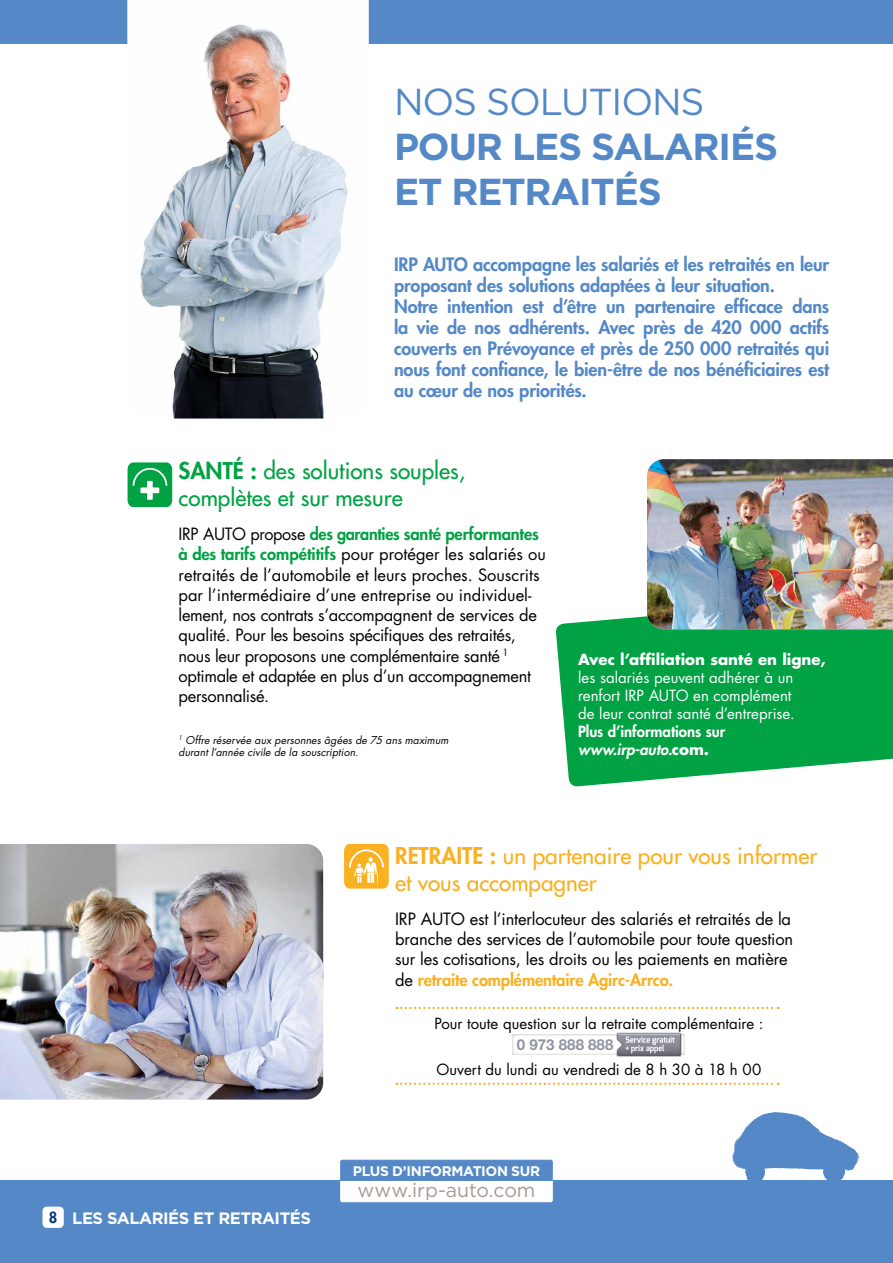
<style>
.page{position:relative;width:893px;height:1263px;background:#fff}
.page>*{position:absolute;margin:0;border:0;box-sizing:border-box;transform-origin:0 0}
.t1{font:700 37.5px/45px "Gotham";letter-spacing:-.03em;color:#5488c7}
.t2{font:37.5px "Gotham";letter-spacing:-.03em;color:#5488c7}
.t3{font:500 22.5px/27px "Futura Std";color:#f9b122}
.t4{font:500 22.5px/27px "Futura Std";color:#00a244}
.t5{font:19.5px "Gotham";letter-spacing:-.005em;color:#aa9893}
.t6{font:800 18px/21px "Futura Std";letter-spacing:-.005em;color:#5488c7}
.t7{font:16.5px/20.2px "Futura Std";letter-spacing:-.01em;color:#000}
.t8{font:700 16.5px "Gotham";letter-spacing:-.03em;color:#fff}
.t9{font:700 15.15px "Helvetica Neue LT Std";color:#9293a2}
.t10{font:15px/18px "Futura Std";color:#fff}
.t11{font:15px "Futura Std";color:#000}
.t12{font:800 15px/18px "Futura Std";color:#fff}
.t13{font:700 15px "Futura Std";color:#fff}
.t14{font:800 15px "Futura Std";color:#003a76}
.t15{font:700 13.95px "Gotham";letter-spacing:-.025em;color:#fff}
.t16{font:italic 10.5px/12.6px "Futura Std";letter-spacing:.01em;color:#000}
.s1{font-weight:800}
.s2{font-weight:800;color:#00a244}
.s3{font-style:italic}
.s4{font-weight:700}
.s5{font-weight:800;color:#f9b122}
</style>
<div class="page">
<div style="left:0;top:1180px;width:893px;height:83px;background:#5488c7"></div>
<svg style="left:732px;top:1112px;width:127px;height:68px"></svg>
<div style="left:0;top:0;width:893px;height:43px;background:#5488c7"></div>
<div style="left:341px;top:1160px;width:211px;height:42px;background:#fff;border-radius:2px"></div>
<div style="left:340px;top:1160px;width:213px;height:42px;border:1px solid #fff;border-radius:2px"></div>
<div style="left:43px;top:1206px;width:21px;height:22px;background:#fff;border-radius:4px"></div>
<svg style="left:340px;top:1159px;width:213px;height:22px;background:#5a8cc8"></svg>
<img style="left:128px;top:0;width:241px;height:418px">
<img style="left:0;top:844px;width:323px;height:255px">
<svg style="left:344px;top:844px;width:45px;height:45px;background:#fac150"></svg>
<svg style="left:128px;top:462px;width:44px;height:45px;background:#29b062"></svg>
<svg style="left:556px;top:616px;width:337px;height:171px;background:#1dac59"></svg>
<img style="left:647px;top:459px;width:246px;height:170px">
<svg style="left:397px;top:1007px;width:382px;height:2px"></svg>
<svg style="left:397px;top:1082px;width:382px;height:3px"></svg>
<img style="left:616px;top:1032px;width:66px;height:25px">
<svg style="left:618px;top:1034px;width:67px;height:21px"></svg>
<h1 class="t2" style="left:394px;top:78px;width:312px">NOS SOLUTIONS</h1>
<h1 class="t1" style="left:394px;top:124px;width:385px">POUR LES SALARIÉS<br>ET RETRAITÉS</h1>
<p class="t6" style="left:394px;top:254px;width:437px">IRP AUTO accompagne les salariés et les retraités en leur proposant des solutions adaptées à leur situation.<br>Notre intention est d’être un partenaire efficace dans la vie de nos adhérents. Avec près de 420 000 actifs couverts en Prévoyance et près de 250 000 retraités qui nous font confiance, le bien-être de nos bénéficiaires est au cœur de nos priorités.</p>
<h2 class="t4" style="left:179px;top:458px;width:288px"><span class="s1">SANTÉ :</span> des solutions souples, complètes et sur mesure</h2>
<p class="t7" style="left:179px;top:524px;width:369px">IRP AUTO propose <span class="s2">des garanties santé performantes à des tarifs compétitifs</span> pour protéger les salariés ou retraités de l’automobile et leurs proches. Souscrits par l’intermédiaire d’une entreprise ou individuel&shy;lement, nos contrats s’accompagnent de services de qualité. Pour les besoins spécifiques des retraités, nous leur proposons une complémentaire santé <sup>1 </sup>optimale et adaptée en plus d’un accompagnement personnalisé.</p>
<p class="t16" style="left:179px;top:733px;width:271px"><sup>1</sup> Offre réservée aux personnes âgées de 75 ans maximum durant l’année civile de la souscription.</p>
<p class="t13" style="left:578px;top:650px;width:249px">Avec l’affiliation santé en ligne,</p>
<p class="t10" style="left:578px;top:669px;width:218px">les salariés peuvent adhérer à un renfort IRP AUTO en complément de leur contrat santé d’entreprise.</p>
<p class="t12" style="left:578px;top:723px;width:149px">Plus d’informations sur <span class="s3">www.irp-auto.</span><span class="s4">com.</span></p>
<h2 class="t3" style="left:395px;top:842px;width:424px"><span class="s1">RETRAITE :</span> un partenaire pour vous informer et vous accompagner</h2>
<p class="t7" style="left:395px;top:909px;width:400px">IRP AUTO est l’interlocuteur des salariés et retraités de la branche des services de l’automobile pour toute question sur les cotisations, les droits ou les paiements en matière de <span class="s5">retraite complémentaire Agirc-Arrco.</span></p>
<p class="t11" style="left:434px;top:1013px;width:331px">Pour toute question sur la retraite complémentaire :</p>
<p class="t9" style="left:517px;top:1035px;width:98px">0 973 888 888</p>
<p class="t11" style="left:436px;top:1060px;width:326px">Ouvert du lundi au vendredi de 8 h 30 à 18 h 00</p>
<p class="t14" style="left:49px;top:1208px;width:10px">8</p>
<p class="t8" style="left:72px;top:1207px;width:240px">LES SALARIÉS ET RETRAITÉS</p>
<p class="t15" style="left:353px;top:1161px;width:189px">PLUS D’INFORMATION SUR</p>
<p class="t5" style="left:357px;top:1178px;width:179px">www.irp-auto.com</p>
</div>
